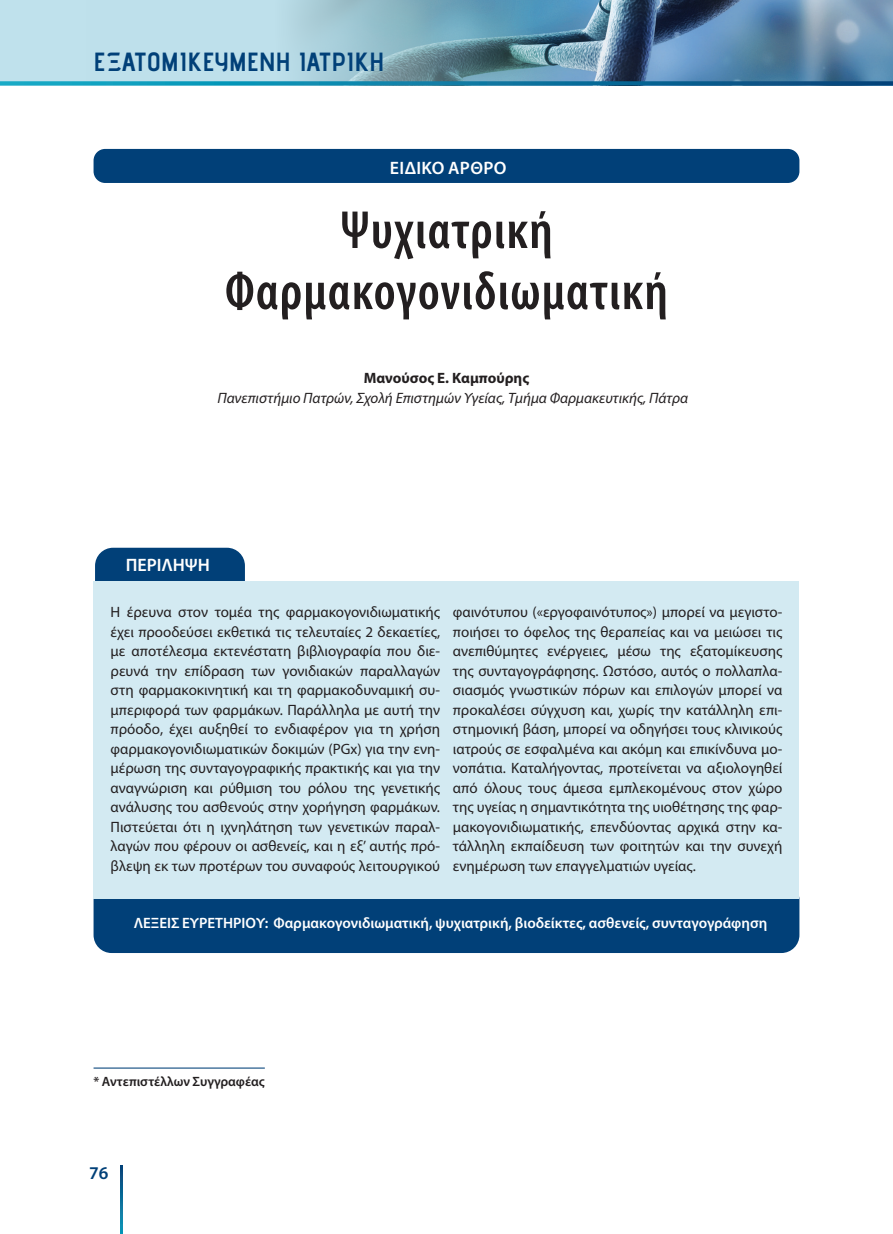
<style>
.page{position:relative;width:893px;height:1234px;background:#fff}
.page>*{position:absolute;margin:0;border:0;box-sizing:border-box;transform-origin:0 0}
.t1{font:600 condensed 54px/61.1px "Myriad Pro";letter-spacing:.02em;color:#231f20;text-align:center}
.t2{font:700 26.25px "Advent Pro";color:#014078}
.t3{font:600 18px "Myriad Pro";letter-spacing:.01em;color:#fff}
.t4{font:600 18px "Myriad Pro";color:#014078}
.t5{font:15px/19.5px "Myriad Pro";color:#231f20;text-align:justify}
.t6{font:600 15px "Myriad Pro";color:#fff}
.t7{font:italic 15px "Myriad Pro";color:#231f20}
.t8{font:700 15px "Myriad Pro";color:#231f20}
.t9{font:600 13.5px "Myriad Pro";color:#231f20}
</style>
<div class="page">
<div style="left:0;top:0;width:893px;height:85px;background:#bfe1ec"></div>
<img style="left:292px;top:0;width:601px;height:81px">
<svg style="left:0;top:81px;width:893px;height:4px;background:#137da4"></svg>
<svg style="left:121px;top:1165px;width:2px;height:68px"></svg>
<hr style="left:94px;top:1067px;width:171px;height:1px;background:#014078">
<div style="left:94px;top:149px;width:705px;height:34px;background:#014078;border-radius:12px"></div>
<div style="left:94px;top:881px;width:705px;height:71px;background:#014078;border-radius:18px"></div>
<div style="left:95px;top:547px;width:150px;height:205px;background:#014078;border-radius:18px"></div>
<div style="left:94px;top:581px;width:705px;height:317px;background:#d3eaf2"></div>
<h2 class="t2" style="left:94px;top:45px;width:289px">ΕΞΑΤΟΜΙΚΕΥΜΈΝΗ ΙΑΤΡΙΚΉ</h2>
<p class="t3" style="left:390px;top:156px;width:118px">ΕΙΔΙΚΟ ΑΡΘΡΟ</p>
<h1 class="t1" style="left:225px;top:198px;width:444px">Ψυχιατρική<br>Φαρμακογονιδιωματική</h1>
<p class="t8" style="left:364px;top:368px;width:167px">Μανούσος Ε. Καμπούρης</p>
<p class="t7" style="left:217px;top:388px;width:472px">Πανεπιστήμιο Πατρών, Σχολή Επιστημών Υγείας, Τμήμα Φαρμακευτικής, Πάτρα</p>
<p class="t3" style="left:126px;top:553px;width:86px">ΠΕΡΙΛΗΨΗ</p>
<p class="t5" style="left:111px;top:602px;width:331px">Η έρευνα στον τομέα της φαρμακογονιδιωματικής έχει προοδεύσει εκθετικά τις τελευταίες 2 δεκαετίες, με αποτέλεσμα εκτενέστατη βιβλιογραφία που διε&shy;ρευνά την επίδραση των γονιδιακών παραλλαγών στη φαρμακοκινητική και τη φαρμακοδυναμική συ&shy;μπεριφορά των φαρμάκων. Παράλληλα με αυτή την πρόοδο, έχει αυξηθεί το ενδιαφέρον για τη χρήση φαρμακογονιδιωματικών δοκιμών (PGx) για την ενη&shy;μέρωση της συνταγογραφικής πρακτικής και για την αναγνώριση και ρύθμιση του ρόλου της γενετικής ανάλυσης του ασθενούς στην χορήγηση φαρμάκων.<br>Πιστεύεται ότι η ιχνηλάτηση των γενετικών παραλ&shy;λαγών που φέρουν οι ασθενείς, και η εξ’ αυτής πρό&shy;βλεψη εκ των προτέρων του συναφούς λειτουργικού</p>
<p class="t5" style="left:453px;top:602px;width:331px">φαινότυπου («εργοφαινότυπος») μπορεί να μεγιστο&shy;ποιήσει το όφελος της θεραπείας και να μειώσει τις ανεπιθύμητες ενέργειες, μέσω της εξατομίκευσης της συνταγογράφησης. Ωστόσο, αυτός ο πολλαπλα&shy;σιασμός γνωστικών πόρων και επιλογών μπορεί να προκαλέσει σύγχυση και, χωρίς την κατάλληλη επι&shy;στημονική βάση, μπορεί να οδηγήσει τους κλινικούς ιατρούς σε εσφαλμένα και ακόμη και επικίνδυνα μο&shy;νοπάτια. Καταλήγοντας, προτείνεται να αξιολογηθεί από όλους τους άμεσα εμπλεκομένους στον χώρο της υγείας η σημαντικότητα της υιοθέτησης της φαρ&shy;μακογονιδιωματικής, επενδύοντας αρχικά στην κα&shy;τάλληλη εκπαίδευση των φοιτητών και την συνεχή ενημέρωση των επαγγελματιών υγείας.</p>
<p class="t6" style="left:134px;top:913px;width:635px">ΛΕΞΕΙΣ ΕΥΡΕΤΗΡΙΟΥ: Φαρμακογονιδιωματική, ψυχιατρική, βιοδείκτες, ασθενείς, συνταγογράφηση</p>
<p class="t9" style="left:94px;top:1072px;width:173px">* Αντεπιστέλλων Συγγραφέας</p>
<p class="t4" style="left:89px;top:1161px;width:21px">76</p>
</div>
